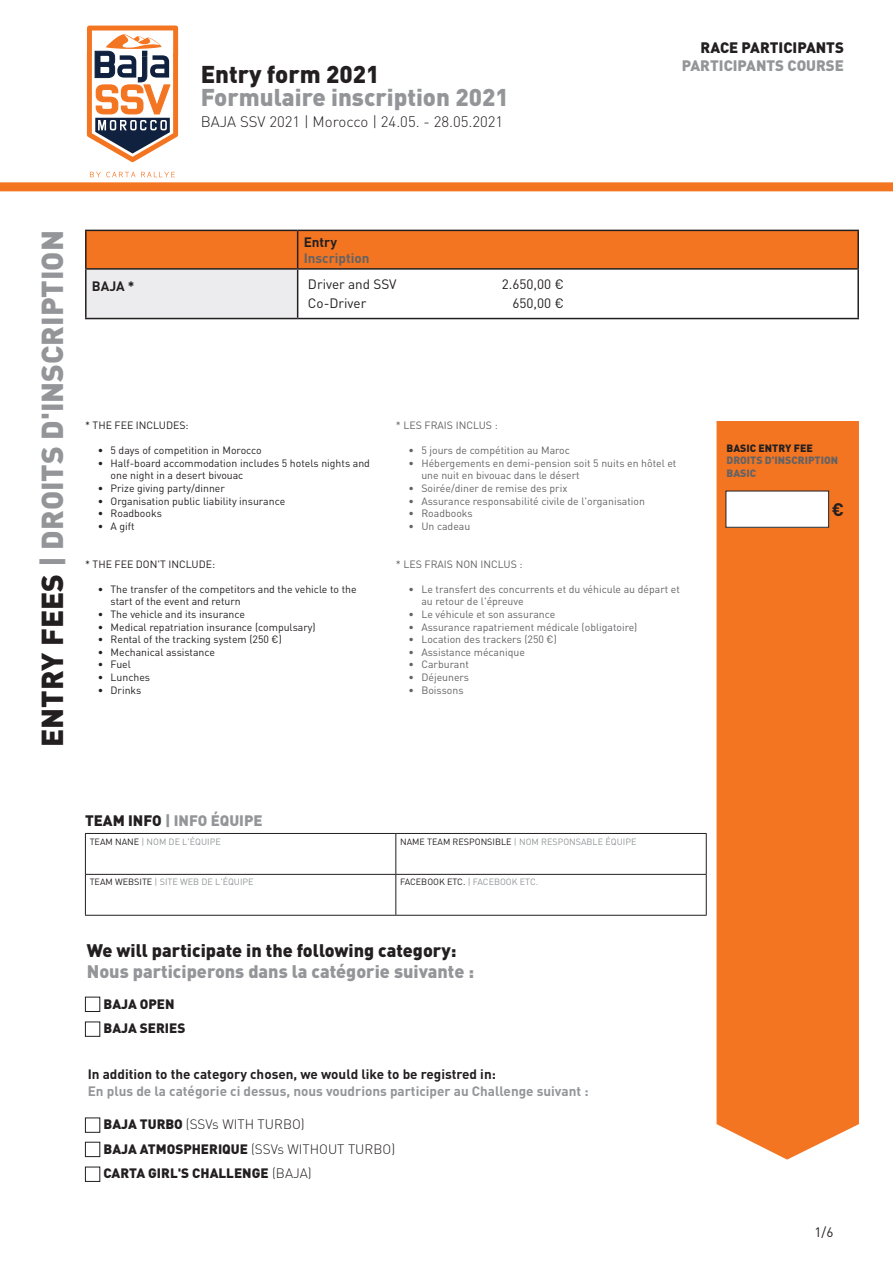
<style>
.page{position:relative;width:893px;height:1263px;background:#fff}
.page>*{position:absolute;margin:0;border:0;box-sizing:border-box;transform-origin:0 0}
.t1{font:900 30px "DIN Pro";color:#939598}
.t2{font:900 24px "DIN Pro";color:#939598}
.t3{font:900 24px "DIN Pro";color:#231f20}
.t4{font:900 18px "DIN Pro";color:#939598}
.t5{font:900 18px "DIN Pro";color:#231f20}
.t6{font:700 18px "DIN Pro";color:#231f20}
.t7{font:300 15px "DIN Pro";color:#231f20}
.t8{font:900 15px "DIN Pro";color:#939598}
.t9{font:900 15px "DIN Pro";color:#231f20}
.t10{font:900 13.5px/24.9px "DIN Pro";color:#231f20}
.t11{font:700 13.5px "DIN Pro";color:#939598}
.t12{font:700 13.5px "DIN Pro";color:#231f20}
.t13{font:13.5px "DIN Pro";color:#231f20}
.t14{font:300 13.5px "DIN Pro";color:#231f20}
.t15{font:700 13.5px "DIN Pro";color:#636366}
.t16{font:10.5px/12.6px "DIN Pro";color:#636366}
.t17{font:10.5px/12.6px "DIN Pro";color:#231f20}
.t18{font:900 10.5px/12.6px "DIN Pro";color:#636366}
.t19{font:900 10.5px "DIN Pro";color:#231f20}
.t20{font:9px "DIN Pro";color:#939598}
.s1{color:#231f20}
.s2{font-weight:900}
.s3{font-weight:300}
</style>
<div class="page">
<svg style="left:87px;top:26px;width:91px;height:136px"></svg>
<svg style="left:90px;top:172px;width:45px;height:5px"></svg>
<svg style="left:141px;top:172px;width:34px;height:5px"></svg>
<div style="left:0;top:182px;width:893px;height:9px;background:#f47521"></div>
<div style="left:87px;top:231px;width:770px;height:37px;background:#f47521"></div>
<div style="left:86px;top:269px;width:212px;height:50px;background:#ececee"></div>
<hr style="left:85px;top:230px;width:213px;height:1px;background:#231f20">
<hr style="left:85px;top:231px;width:2px;height:37px;background:#231f20">
<hr style="left:298px;top:230px;width:561px;height:1px;background:#231f20">
<hr style="left:297px;top:231px;width:1px;height:37px;background:#231f20">
<hr style="left:857px;top:231px;width:2px;height:37px;background:#231f20">
<hr style="left:85px;top:268px;width:213px;height:2px;background:#231f20">
<hr style="left:85px;top:270px;width:2px;height:48px;background:#231f20">
<hr style="left:298px;top:268px;width:561px;height:2px;background:#231f20">
<hr style="left:297px;top:270px;width:1px;height:48px;background:#231f20">
<hr style="left:857px;top:270px;width:2px;height:48px;background:#231f20">
<hr style="left:85px;top:318px;width:213px;height:1px;background:#231f20">
<hr style="left:298px;top:318px;width:561px;height:1px;background:#231f20">
<div style="left:716px;top:421px;width:143px;height:738px;background:#f47521"></div>
<div style="left:726px;top:491px;width:103px;height:36px;background:#fff"></div>
<div style="left:726px;top:491px;width:103px;height:37px;border:1px solid #231f20"></div>
<div style="left:85px;top:997px;width:15px;height:15px;border:1px solid #231f20"></div>
<div style="left:85px;top:1021px;width:15px;height:16px;border:1px solid #231f20"></div>
<div style="left:85px;top:1117px;width:15px;height:16px;border:1px solid #231f20"></div>
<hr style="left:85px;top:833px;width:311px;height:1px;background:#231f20">
<hr style="left:85px;top:834px;width:1px;height:40px;background:#231f20">
<hr style="left:396px;top:833px;width:311px;height:1px;background:#231f20">
<hr style="left:395px;top:834px;width:1px;height:40px;background:#231f20">
<hr style="left:706px;top:834px;width:1px;height:40px;background:#231f20">
<hr style="left:85px;top:874px;width:311px;height:1px;background:#231f20">
<hr style="left:85px;top:875px;width:1px;height:40px;background:#231f20">
<hr style="left:396px;top:874px;width:311px;height:1px;background:#231f20">
<hr style="left:395px;top:875px;width:1px;height:40px;background:#231f20">
<hr style="left:706px;top:875px;width:1px;height:40px;background:#231f20">
<hr style="left:85px;top:915px;width:311px;height:1px;background:#231f20">
<hr style="left:396px;top:915px;width:311px;height:1px;background:#231f20">
<div style="left:85px;top:1142px;width:15px;height:15px;border:1px solid #231f20"></div>
<div style="left:85px;top:1167px;width:15px;height:15px;border:1px solid #231f20"></div>
<h2 class="t3" style="left:201px;top:58px;width:180px">Entry form 2021</h2>
<h2 class="t2" style="left:201px;top:81px;width:310px">Formulaire inscription 2021</h2>
<h3 class="t7" style="left:201px;top:111px;width:304px">BAJA SSV 2021 | Morocco | 24.05. - 28.05.2021</h3>
<h3 class="t9" style="left:701px;top:37px;width:145px">RACE PARTICIPANTS</h3>
<h3 class="t8" style="left:682px;top:55px;width:164px">PARTICIPANTS COURSE</h3>
<h1 class="t1" style="left:32px;top:747px;width:518px;rotate:-90deg"><span class="s1">ENTRY FEES</span> | DROITS D'INSCRIPTION</h1>
<p class="t12" style="left:304px;top:233px;width:35px">Entry</p>
<p class="t15" style="left:304px;top:249px;width:68px">Inscription</p>
<p class="t12" style="left:92px;top:277px;width:44px">BAJA *</p>
<p class="t13" style="left:308px;top:275px;width:90px">Driver and SSV</p>
<p class="t13" style="left:502px;top:275px;width:64px">2.650,00 €</p>
<p class="t13" style="left:308px;top:294px;width:60px">Co-Driver</p>
<p class="t13" style="left:512px;top:294px;width:53px">650,00 €</p>
<p class="t17" style="left:85px;top:418px;width:105px">* THE FEE INCLUDES:</p>
<p class="t17" style="left:98px;top:444px;width:165px">• 5 days of competition in Morocco</p>
<p class="t17" style="left:111px;top:456px;width:261px;text-indent:-13px">• Half-board accommodation includes 5 hotels nights and one night in a desert bivouac</p>
<p class="t17" style="left:98px;top:481px;width:129px">• Prize giving party/dinner</p>
<p class="t17" style="left:98px;top:494px;width:189px">• Organisation public liability insurance</p>
<p class="t17" style="left:98px;top:507px;width:66px">• Roadbooks</p>
<p class="t17" style="left:98px;top:519px;width:38px">• A gift</p>
<p class="t17" style="left:85px;top:557px;width:132px">* THE FEE DON'T INCLUDE:</p>
<p class="t17" style="left:111px;top:582px;width:248px;text-indent:-13px">• The transfer of the competitors and the vehicle to the start of the event and return</p>
<p class="t17" style="left:98px;top:607px;width:149px">• The vehicle and its insurance</p>
<p class="t17" style="left:98px;top:620px;width:219px">• Medical repatriation insurance (compulsary)</p>
<p class="t17" style="left:98px;top:633px;width:186px">• Rental of the tracking system (250 €)</p>
<p class="t17" style="left:98px;top:645px;width:119px">• Mechanical assistance</p>
<p class="t17" style="left:98px;top:658px;width:35px">• Fuel</p>
<p class="t17" style="left:98px;top:670px;width:54px">• Lunches</p>
<p class="t17" style="left:98px;top:683px;width:45px">• Drinks</p>
<p class="t16" style="left:396px;top:418px;width:103px">* LES FRAIS INCLUS :</p>
<p class="t16" style="left:409px;top:444px;width:163px">• 5 jours de compétition au Maroc</p>
<p class="t16" style="left:421px;top:456px;width:257px;text-indent:-13px">• Hébergements en demi-pension soit 5 nuits en hôtel et une nuit en bivouac dans le désert</p>
<p class="t16" style="left:409px;top:481px;width:160px">• Soirée/diner de remise des prix</p>
<p class="t16" style="left:409px;top:494px;width:238px">• Assurance responsabilité civile de l'organisation</p>
<p class="t16" style="left:409px;top:507px;width:66px">• Roadbooks</p>
<p class="t16" style="left:409px;top:519px;width:63px">• Un cadeau</p>
<p class="t16" style="left:396px;top:557px;width:128px">* LES FRAIS NON INCLUS :</p>
<p class="t16" style="left:421px;top:582px;width:260px;text-indent:-13px">• Le transfert des concurrents et du véhicule au départ et au retour de l'épreuve</p>
<p class="t16" style="left:409px;top:607px;width:148px">• Le véhicule et son assurance</p>
<p class="t16" style="left:409px;top:620px;width:230px">• Assurance rapatriement médicale (obligatoire)</p>
<p class="t16" style="left:409px;top:633px;width:150px">• Location des trackers (250 €)</p>
<p class="t16" style="left:409px;top:645px;width:118px">• Assistance mécanique</p>
<p class="t16" style="left:409px;top:658px;width:62px">• Carburant</p>
<p class="t16" style="left:409px;top:670px;width:62px">• Déjeuners</p>
<p class="t16" style="left:409px;top:683px;width:56px">• Boissons</p>
<h3 class="t8" style="left:85px;top:810px;width:179px"><span class="s1">TEAM INFO</span> | INFO ÉQUIPE</h3>
<p class="t20" style="left:90px;top:835px;width:133px"><span class="s1">TEAM NANE</span> | NOM DE L'ÉQUIPE</p>
<p class="t20" style="left:400px;top:835px;width:238px"><span class="s1">NAME TEAM RESPONSIBLE</span> | NOM RESPONSABLE ÉQUIPE</p>
<p class="t20" style="left:90px;top:876px;width:165px"><span class="s1">TEAM WEBSITE</span> | SITE WEB DE L'ÉQUIPE</p>
<p class="t20" style="left:400px;top:876px;width:140px"><span class="s1">FACEBOOK ETC.</span> | FACEBOOK ETC.</p>
<h3 class="t5" style="left:87px;top:939px;width:371px">We will participate in the following category:</h3>
<h3 class="t4" style="left:87px;top:960px;width:389px">Nous participerons dans la catégorie suivante :</h3>
<p class="t10" style="left:104px;top:991px;width:83px">BAJA OPEN<br>BAJA SERIES</p>
<p class="t12" style="left:88px;top:1065px;width:410px">In addition to the category chosen, we would like to be registred in:</p>
<p class="t11" style="left:88px;top:1081px;width:502px">En plus de la catégorie ci dessus, nous voudrions participer au Challenge suivant :</p>
<p class="t14" style="left:104px;top:1115px;width:203px"><span class="s2">BAJA TURBO</span> (SSVs WITH TURBO)</p>
<p class="t10" style="left:104px;top:1136px;width:293px">BAJA ATMOSPHERIQUE <span class="s3">(SSVs WITHOUT TURBO)<br></span>CARTA GIRL'S CHALLENGE <span class="s3">(BAJA)</span></p>
<p class="t19" style="left:726px;top:441px;width:88px">BASIC ENTRY FEE</p>
<p class="t18" style="left:726px;top:454px;width:113px">DROITS D'INSCRIPTION<br>BASIC</p>
<h3 class="t6" style="left:832px;top:497px;width:14px">€</h3>
<p class="t13" style="left:814px;top:1223px;width:20px">1/6</p>
</div>
